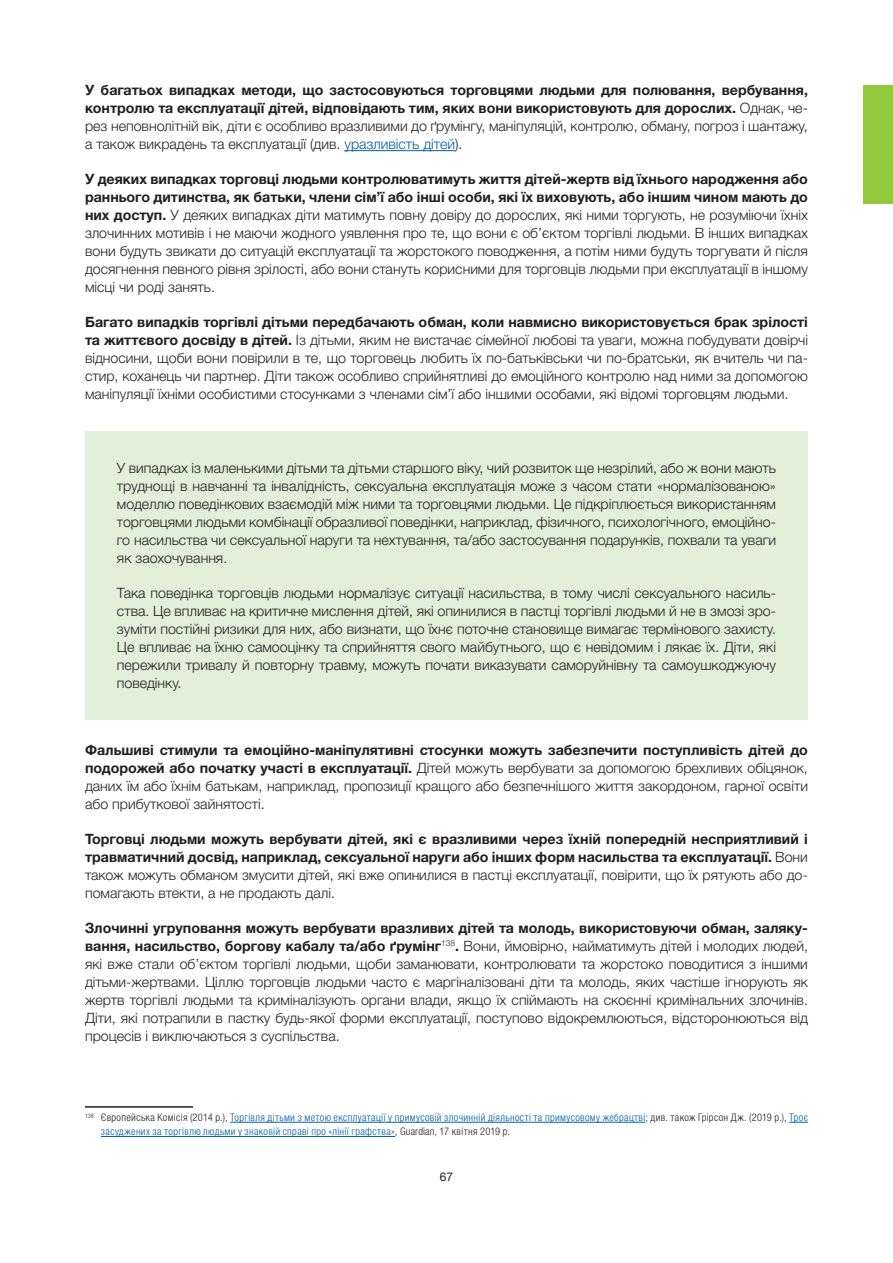
<style>
.page{position:relative;width:893px;height:1263px;background:#fff}
.page>*{position:absolute;margin:0;border:0;box-sizing:border-box;transform-origin:0 0}
.t1{font:300 14.25px/18px "Helvetica Neue LTW1 G";color:#231f20;text-align:justify}
.t2{font:700 14.25px/18px "Helvetica Neue LTW1 G";color:#231f20;text-align:justify}
.t3{font:12px "Helvetica Neue LTW1 G";color:#231f20}
.footnotes{font:300 condensed 10.5px/14.2px "Helvetica Neue LTW1 G";letter-spacing:.035em;color:#005da4}
.s1{font-weight:300}
.s2{font-weight:300;color:#005da4}
.s3{font-weight:700}
.s4{color:#231f20}
</style>
<div class="page">
<div style="left:863px;top:85px;width:30px;height:118px;background:#95c93d"></div>
<hr style="left:344px;top:150px;width:111px;height:1px;background:#005da4">
<div style="left:85px;top:431px;width:723px;height:289px;background:#e2efd9"></div>
<hr style="left:85px;top:1106px;width:108px;height:2px;background:#231f20">
<hr style="left:230px;top:1122px;width:415px;height:1px;background:#005da4">
<svg style="left:789px;top:1122px;width:19px;height:1px"></svg>
<hr style="left:101px;top:1136px;width:294px;height:1px;background:#005da4">
<p class="t2" style="left:85px;top:81px;width:724px">У багатьох випадках методи, що застосовуються торговцями людьми для полювання, вербування, контролю та експлуатації дітей, відповідають тим, яких вони використовують для дорослих. <span class="s1">Однак, че&shy;рез неповнолітній вік, діти є особливо вразливими до ґрумінгу, маніпуляцій, контролю, обману, погроз і шантажу, а також викрадень та експлуатації (див.</span> <span class="s2">уразливість дітей</span><span class="s1">).</span></p>
<p class="t1" style="left:85px;top:170px;width:724px"><span class="s3">У деяких випадках торговці людьми контролюватимуть життя дітей-жертв від їхнього народження або раннього дитинства, як батьки, члени сім’ї або інші особи, які їх виховують, або іншим чином мають до них доступ.</span> У деяких випадках діти матимуть повну довіру до дорослих, які ними торгують, не розуміючи їхніх злочинних мотивів і не маючи жодного уявлення про те, що вони є об’єктом торгівлі людьми. В інших випадках вони будуть звикати до ситуацій експлуатації та жорстокого поводження, а потім ними будуть торгувати й після досягнення певного рівня зрілості, або вони стануть корисними для торговців людьми при експлуатації в іншому місці чи роді занять.</p>
<p class="t1" style="left:85px;top:313px;width:724px"><span class="s3">Багато випадків торгівлі дітьми передбачають обман, коли навмисно використовується брак зрілості та життєвого досвіду в дітей.</span> Із дітьми, яким не вистачає сімейної любові та уваги, можна побудувати довірчі відносини, щоби вони повірили в те, що торговець любить їх по-батьківськи чи по-братськи, як вчитель чи па&shy;стир, коханець чи партнер. Діти також особливо сприйнятливі до емоційного контролю над ними за допомогою маніпуляції їхніми особистими стосунками з членами сім’ї або іншими особами, які відомі торговцям людьми.</p>
<p class="t1" style="left:117px;top:459px;width:661px">У випадках із маленькими дітьми та дітьми старшого віку, чий розвиток ще незрілий, або ж вони мають труднощі в навчанні та інвалідність, сексуальна експлуатація може з часом стати «нормалізованою» моделлю поведінкових взаємодій між ними та торговцями людьми. Це підкріплюється використанням торговцями людьми комбінації образливої поведінки, наприклад, фізичного, психологічного, емоційно&shy;го насильства чи сексуальної наруги та нехтування, та/або застосування подарунків, похвали та уваги як заохочування.</p>
<p class="t1" style="left:117px;top:584px;width:661px">Така поведінка торговців людьми нормалізує ситуації насильства, в тому числі сексуального насиль&shy;ства. Це впливає на критичне мислення дітей, які опинилися в пастці торгівлі людьми й не в змозі зро&shy;зуміти постійні ризики для них, або визнати, що їхнє поточне становище вимагає термінового захисту.<br>Це впливає на їхню самооцінку та сприйняття свого майбутнього, що є невідомим і лякає їх. Діти, які пережили тривалу й повторну травму, можуть почати виказувати саморуйнівну та самоушкоджуючу поведінку.</p>
<p class="t1" style="left:85px;top:741px;width:724px"><span class="s3">Фальшиві стимули та емоційно-маніпулятивні стосунки можуть забезпечити поступливість дітей до подорожей або початку участі в експлуатації.</span> Дітей можуть вербувати за допомогою брехливих обіцянок, даних їм або їхнім батькам, наприклад, пропозиції кращого або безпечнішого життя закордоном, гарної освіти або прибуткової зайнятості.</p>
<p class="t2" style="left:85px;top:830px;width:724px">Торговці людьми можуть вербувати дітей, які є вразливими через їхній попередній несприятливий і травматичний досвід, наприклад, сексуальної наруги або інших форм насильства та експлуатації. <span class="s1">Вони також можуть обманом змусити дітей, які вже опинилися в пастці експлуатації, повірити, що їх рятують або до&shy;помагають втекти, а не продають далі.</span></p>
<p class="t1" style="left:85px;top:919px;width:724px"><span class="s3">Злочинні угруповання можуть вербувати вразливих дітей та молодь, використовуючи обман, заляку&shy;вання, насильство, боргову кабалу та/або ґрумінг</span><sup>138</sup><span class="s3">.</span> Вони, ймовірно, найматимуть дітей і молодих людей, які вже стали об’єктом торгівлі людьми, щоби заманювати, контролювати та жорстоко поводитися з іншими дітьми-жертвами. Ціллю торговців людьми часто є маргіналізовані діти та молодь, яких частіше ігнорують як жертв торгівлі людьми та криміналізують органи влади, якщо їх спіймають на скоєнні кримінальних злочинів.<br>Діти, які потрапили в пастку будь-якої форми експлуатації, поступово відокремлюються, відсторонюються від процесів і виключаються з суспільства.</p>
<p class="footnotes" style="left:101px;top:1110px;width:708px;text-indent:-16px"><sup>138</sup> <span class="s4">Європейська Комісія (2014 р.),</span> Торгівля дітьми з метою експлуатації у примусовій злочинній діяльності та примусовому жебрацтві<span class="s4">; див. також Грірсон Дж. (2019 р.),</span> Троє засуджених за торгівлю людьми у знаковій справі про «лінії графства»<span class="s4">, Guardian, 17 квітня 2019 р.</span></p>
<p class="t3" style="left:440px;top:1169px;width:15px">67</p>
</div>
